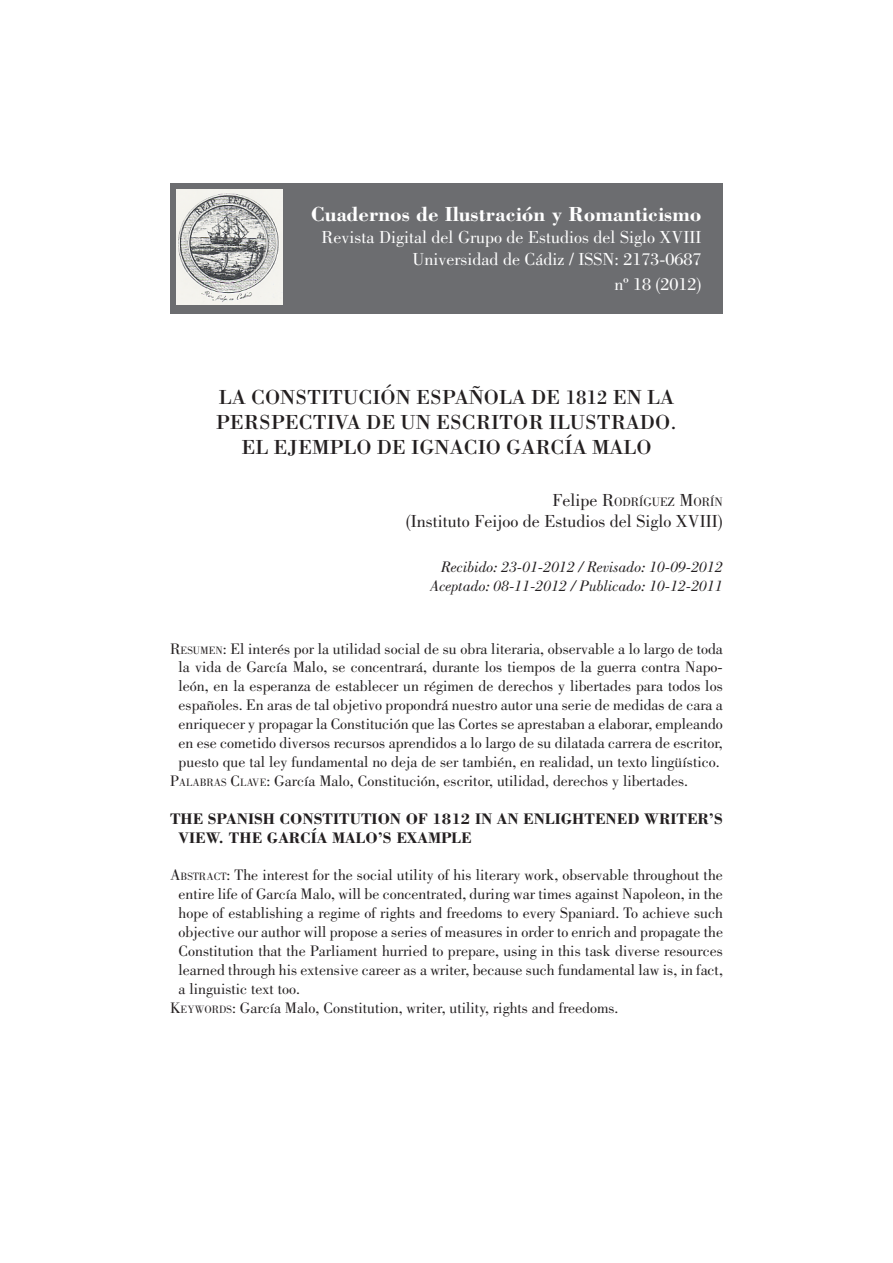
<style>
.page{position:relative;width:893px;height:1263px;background:#fff}
.page>*{position:absolute;margin:0;border:0;box-sizing:border-box;transform-origin:0 0}
.Título_portada{font:21px/25.2px "Bodoni Std";color:#231f20;text-align:center}
.t1{font:700 21px "Bodoni Std";color:#fff}
.t2{font:18px "Bodoni Std";color:#fff}
.Autor{font:18px "Bodoni Std";color:#231f20}
.t3{font:18px "Bodoni Std";color:#fff}
.Resumen{font:15.75px/18.9px "Bodoni Std";color:#231f20;text-align:center}
.t4{font:italic 15.75px "Bodoni Std";color:#231f20}
.Resumen-2{font:700 15.75px/18.9px "Bodoni Std";color:#231f20}
.Autor-2{font:12.6px "Bodoni Std";color:#231f20}
.s1{font-style:inherit}
.s2{font-size:18px}
.s3{font-size:10.95px}
</style>
<div class="page">
<div style="left:170px;top:183px;width:553px;height:131px;background:#6c6d70"></div>
<img style="left:176px;top:189px;width:107px;height:115px">
<p class="t1" style="left:311px;top:201px;width:392px">Cuadernos de Ilustración y Romanticismo</p>
<p class="t2" style="left:322px;top:227px;width:381px">Revista Digital del Grupo de Estudios del Siglo XVIII</p>
<p class="t2" style="left:413px;top:249px;width:290px">Universidad de Cádiz / ISSN: <span class="s1">2173-0687</span></p>
<p class="t3" style="left:615px;top:274px;width:89px"><span class="s1">nº</span> 18 <span class="s1">(</span>2012<span class="s1">)</span></p>
<p class="Título_portada" style="left:216px;top:384px;width:463px">LA CONSTITUCIÓN ESPAÑOLA DE 1812 EN LA<br>PERSPECTIVA DE UN ESCRITOR ILUSTRADO.<br>EL EJEMPLO DE IGNACIO GARCÍA MALO</p>
<p class="Autor-2" style="left:552px;top:494px;width:172px"><span class="s2">Felipe</span> <span class="s2">R</span>ODRÍGUEZ <span class="s2">M</span>ORÍN</p>
<p class="Autor" style="left:406px;top:511px;width:318px">(Instituto Feijoo de Estudios del Siglo XVIII)</p>
<p class="t4" style="left:441px;top:558px;width:283px">Recibido: <span class="s1">23</span>-<span class="s1">01</span>-<span class="s1">2012</span> / Revisado: 10-09-2012</p>
<p class="t4" style="left:431px;top:577px;width:294px">Aceptado: <span class="s1">08</span>-<span class="s1">11</span>-<span class="s1">2012 /</span> Publicado: 10-12-2011</p>
<p class="Resumen" style="left:170px;top:639px;width:554px"><span class="s1">R</span><span class="s3">ESUMEN</span><span class="s1">:</span> El interés por la utilidad social de su obra literaria, observable a lo largo de toda la vida de García Malo, se concentrará, durante los tiempos de la guerra contra Napo&shy;león, en la esperanza de establecer un régimen de derechos y libertades para todos los españoles. En aras de tal objetivo propondrá nuestro autor una serie de medidas de cara a enriquecer y propagar la Constitución que las Cortes se aprestaban a elaborar, empleando en ese cometido diversos recursos aprendidos a lo largo de su dilatada carrera de escritor, puesto que tal ley fundamental no deja de ser también, en realidad, un texto lingüístico.</p>
<p class="Resumen" style="left:170px;top:771px;width:520px"><span class="s1">P</span><span class="s3">ALABRAS</span> <span class="s1">C</span><span class="s3">LAVE</span><span class="s1">:</span> García Malo, Constitución, escritor, utilidad, derechos y libertades.</p>
<p class="Resumen-2" style="left:179px;top:809px;width:546px;text-indent:-9px">THE SPANISH CONSTITUTION OF 1812 IN AN ENLIGHTENED WRITER’S<br>VIEW. THE GARCÍA MALO’S EXAMPLE</p>
<p class="Resumen" style="left:179px;top:866px;width:546px;text-align:justify;text-indent:-9px"><span class="s1">A</span><span class="s3">BSTRACT</span><span class="s1">:</span> The interest for the social utility of his literary work, observable throughout the entire life of García Malo, will be concentrated, during war times against Napoleon, in the hope of establishing a regime of rights and freedoms to every Spaniard. To achieve such objective our author will propose a series of measures in order to enrich and propagate the Constitution that the Parliament hurried to prepare, using in this task diverse resources learned through his extensive career as a writer, because such fundamental law is, in fact, a linguistic text too.</p>
<p class="Resumen" style="left:170px;top:998px;width:450px"><span class="s1">K</span><span class="s3">EYWORDS</span><span class="s1">:</span> García Malo, Constitution, writer, utility, rights and freedoms.</p>
</div>
